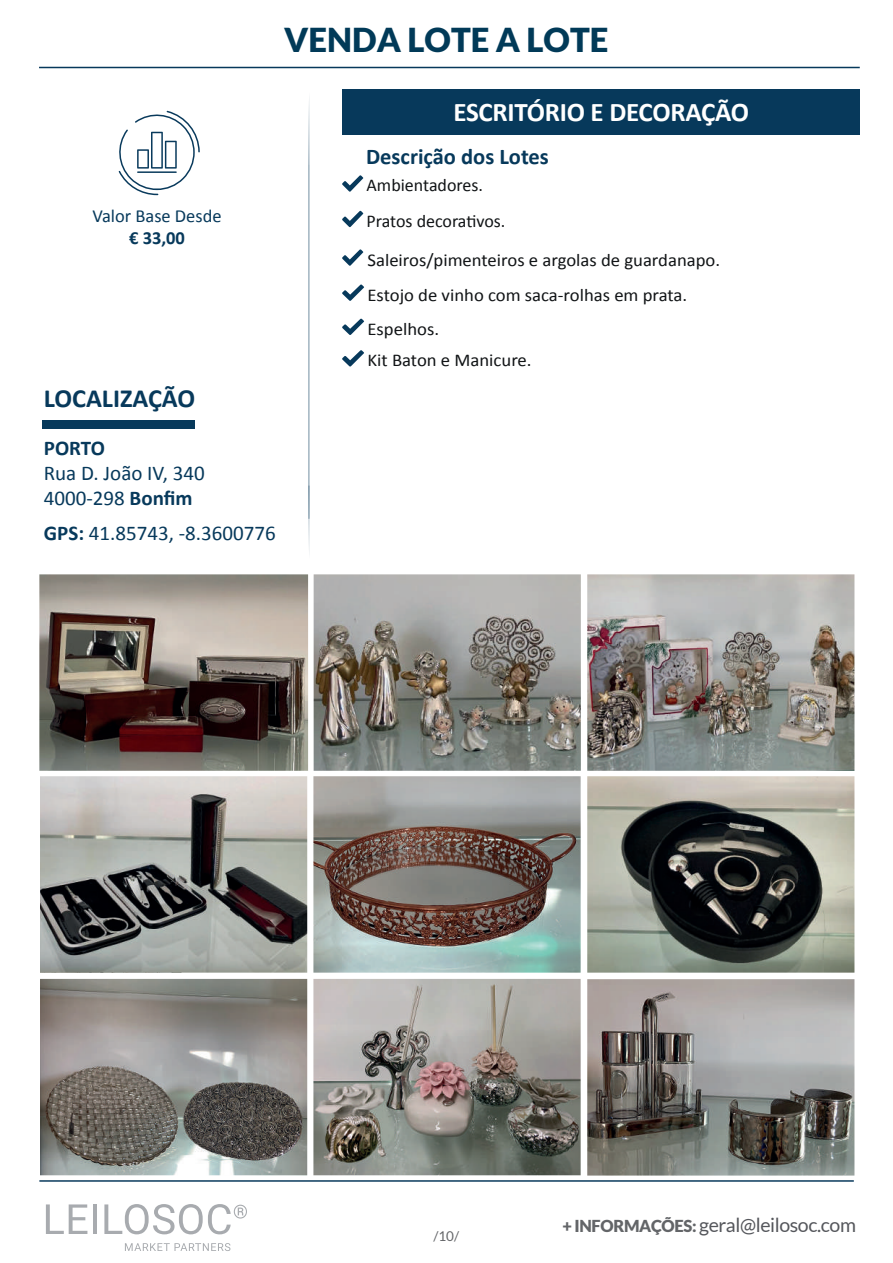
<style>
.page{position:relative;width:893px;height:1263px;background:#fff}
.page>*{position:absolute;margin:0;border:0;box-sizing:border-box;transform-origin:0 0}
.t1{font:900 33px "Lato";color:#013a58}
.t2{font:700 27px "Calibri";letter-spacing:-.01em;color:#fff}
.t3{font:700 26.25px "Calibri";color:#07395b}
.t4{font:700 22.5px "Calibri";color:#07395b}
.t5{font:21px/25.2px "Calibri";color:#07395b}
.t6{font:700 21px "Calibri";letter-spacing:-.005em;color:#07395b}
.t7{font:19.5px "Lato";letter-spacing:-.02em;color:#55575c}
.t8{font:18.45px "Calibri";color:#07395b}
.t9{font:700 18.45px "Calibri";color:#07395b}
.t10{font:18px/34.2px "Calibri";color:#111416;scale:1.04 1}
.t11{font:18px/35.5px "Calibri";color:#111416}
.t12{font:13.5px "Lato";color:#636568}
.s1{font-weight:700}
.s2{font-weight:900;font-size:16.5px;color:#636568}
</style>
<div class="page">
<svg style="left:46px;top:1204px;width:41px;height:30px"></svg>
<hr style="left:93px;top:1204px;width:4px;height:30px;background:#a8abaf">
<svg style="left:104px;top:1204px;width:143px;height:30px"></svg>
<svg style="left:125px;top:1243px;width:105px;height:8px"></svg>
<hr style="left:39px;top:1180px;width:814px;height:2px;background:#093a5c">
<div style="left:342px;top:89px;width:517px;height:45px;background:#07395b"></div>
<div style="left:42px;top:421px;width:153px;height:8px;background:#07395b"></div>
<svg style="left:308px;top:107px;width:1px;height:437px"></svg>
<svg style="left:342px;top:175px;width:21px;height:17px"></svg>
<svg style="left:342px;top:249px;width:21px;height:17px"></svg>
<svg style="left:342px;top:211px;width:21px;height:16px"></svg>
<svg style="left:342px;top:285px;width:22px;height:16px"></svg>
<svg style="left:342px;top:319px;width:22px;height:16px"></svg>
<svg style="left:342px;top:350px;width:22px;height:17px"></svg>
<hr style="left:39px;top:67px;width:820px;height:1px;background:#07395b">
<img style="left:40px;top:979px;width:267px;height:196px">
<img style="left:313px;top:776px;width:267px;height:197px">
<img style="left:587px;top:776px;width:267px;height:197px">
<img style="left:587px;top:979px;width:267px;height:197px">
<img style="left:40px;top:776px;width:267px;height:197px">
<img style="left:587px;top:574px;width:267px;height:197px">
<img style="left:313px;top:979px;width:267px;height:196px">
<img style="left:39px;top:574px;width:269px;height:197px">
<img style="left:313px;top:574px;width:268px;height:197px">
<svg style="left:118px;top:111px;width:82px;height:84px"></svg>
<h1 class="t1" style="left:284px;top:20px;width:326px">VENDA LOTE A LOTE</h1>
<p class="t8" style="left:93px;top:204px;width:130px">Valor Base Desde</p>
<p class="t9" style="left:129px;top:225px;width:57px">€ 33,00</p>
<h3 class="t3" style="left:44px;top:380px;width:153px">LOCALIZAÇÃO</h3>
<p class="t6" style="left:44px;top:433px;width:63px">PORTO</p>
<p class="t5" style="left:44px;top:460px;width:162px">Rua D. João IV, 340<br>4000-298 <span class="s1">Bonfim</span></p>
<p class="t5" style="left:44px;top:519px;width:233px"><span class="s1">GPS:</span> 41.85743, -8.3600776</p>
<h2 class="t2" style="left:453px;top:93px;width:297px">ESCRITÓRIO E DECORAÇÃO</h2>
<p class="t4" style="left:366px;top:140px;width:184px">Descrição dos Lotes</p>
<p class="t11" style="left:366px;top:167px;width:140px">Ambientadores.<br>Pratos decorativos.</p>
<p class="t10" style="left:367px;top:242px;width:340px">Saleiros/pimenteiros e argolas de guardanapo.</p>
<p class="t10" style="left:367px;top:277px;width:309px">Estojo de vinho com saca-rolhas em prata.<br>Espelhos.</p>
<p class="t10" style="left:367px;top:342px;width:159px">Kit Baton e Manicure.</p>
<p class="t12" style="left:433px;top:1229px;width:27px">/10/</p>
<p class="t7" style="left:562px;top:1214px;width:295px"><span class="s2">+ INFORMAÇÕES:</span> geral@leilosoc.com</p>
</div>
